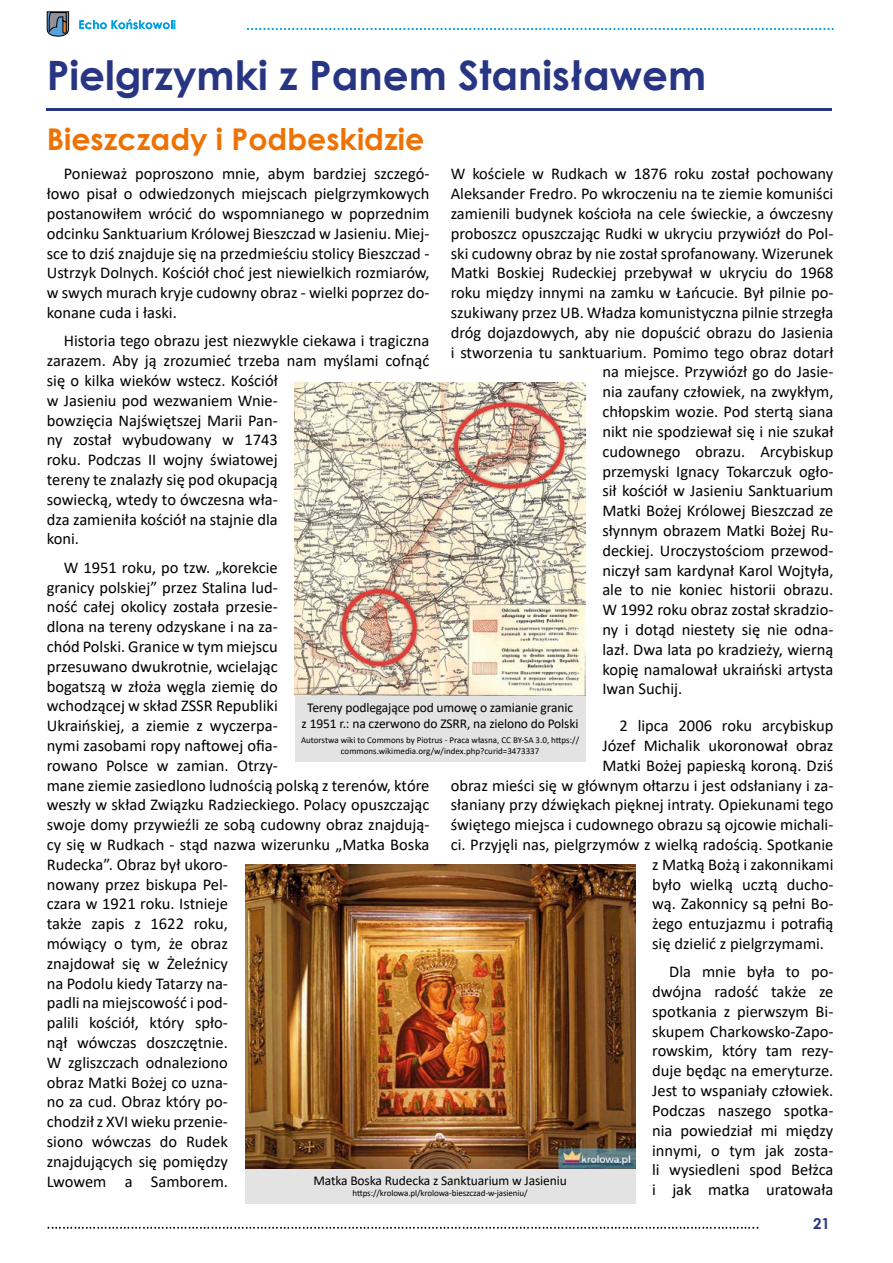
<style>
.page{position:relative;width:893px;height:1263px;background:#fff}
.page>*{position:absolute;margin:0;border:0;box-sizing:border-box;transform-origin:0 0}
.t1{font:700 40.5px "Century Gothic";color:#283583}
.t2{font:700 30px "Century Gothic";color:#ee7203}
.t3{font:16.5px/19.8px "Calibri";color:#000;text-align:justify}
.t4{font:700 15px "Century Gothic";color:#283583}
.t5{font:13.5px/16.2px "Calibri";letter-spacing:-.01em;color:#000;text-align:center}
.t6{font:9px/10.8px "Calibri";color:#000;text-align:center}
</style>
<div class="page">
<svg style="left:48px;top:1227px;width:710px;height:2px"></svg>
<svg style="left:247px;top:28px;width:586px;height:2px"></svg>
<svg style="left:79px;top:19px;width:96px;height:10px"></svg>
<svg style="left:47px;top:12px;width:22px;height:24px"></svg>
<hr style="left:47px;top:108px;width:785px;height:3px;background:#283583">
<div style="left:295px;top:695px;width:290px;height:67px;background:#e3e3e3"></div>
<div style="left:245px;top:1168px;width:390px;height:35px;background:#e3e3e3"></div>
<img style="left:295px;top:383px;width:290px;height:312px">
<img style="left:245px;top:864px;width:390px;height:304px">
<h1 class="t1" style="left:47px;top:45px;width:661px">Pielgrzymki z Panem Stanisławem</h1>
<h2 class="t2" style="left:47px;top:116px;width:379px">Bieszczady i Podbeskidzie</h2>
<p class="t3" style="left:451px;top:164px;width:384px">W kościele w Rudkach w 1876 roku został pochowany</p>
<p class="t3" style="left:451px;top:183px;width:384px">Aleksander Fredro. Po wkroczeniu na te ziemie komuniści</p>
<p class="t3" style="left:451px;top:203px;width:384px">zamienili budynek kościoła na cele świeckie, a ówczesny</p>
<p class="t3" style="left:451px;top:223px;width:384px">proboszcz opuszczając Rudki w ukryciu przywiózł do Pol-</p>
<p class="t3" style="left:451px;top:243px;width:384px">ski cudowny obraz by nie został sprofanowany. Wizerunek</p>
<p class="t3" style="left:451px;top:263px;width:384px">Matki Boskiej Rudeckiej przebywał w ukryciu do 1968</p>
<p class="t3" style="left:451px;top:282px;width:384px">roku między innymi na zamku w Łańcucie. Był pilnie po-</p>
<p class="t3" style="left:451px;top:302px;width:384px">szukiwany przez UB. Władza komunistyczna pilnie strzegła</p>
<p class="t3" style="left:451px;top:322px;width:384px">dróg dojazdowych, aby nie dopuścić obrazu do Jasienia</p>
<p class="t3" style="left:451px;top:342px;width:384px">i stworzenia tu sanktuarium. Pomimo tego obraz dotarł</p>
<p class="t3" style="left:602px;top:362px;width:233px">na miejsce. Przywiózł go do Jasie-</p>
<p class="t3" style="left:602px;top:381px;width:233px">nia zaufany człowiek, na zwykłym,</p>
<p class="t3" style="left:602px;top:401px;width:233px">chłopskim wozie. Pod stertą siana</p>
<p class="t3" style="left:602px;top:421px;width:233px">nikt nie spodziewał się i nie szukał</p>
<p class="t3" style="left:602px;top:441px;width:233px">cudownego obrazu. Arcybiskup</p>
<p class="t3" style="left:602px;top:461px;width:233px">przemyski Ignacy Tokarczuk ogło-</p>
<p class="t3" style="left:602px;top:480px;width:233px">sił kościół w Jasieniu Sanktuarium</p>
<p class="t3" style="left:602px;top:500px;width:233px">Matki Bożej Królowej Bieszczad ze</p>
<p class="t3" style="left:602px;top:520px;width:233px">słynnym obrazem Matki Bożej Ru-</p>
<p class="t3" style="left:602px;top:540px;width:233px">deckiej. Uroczystościom przewod-</p>
<p class="t3" style="left:602px;top:560px;width:233px">niczył sam kardynał Karol Wojtyła,</p>
<p class="t3" style="left:602px;top:579px;width:233px">ale to nie koniec historii obrazu.</p>
<p class="t3" style="left:602px;top:599px;width:233px">W 1992 roku obraz został skradzio-</p>
<p class="t3" style="left:602px;top:619px;width:233px">ny i dotąd niestety się nie odna-</p>
<p class="t3" style="left:602px;top:639px;width:233px">lazł. Dwa lata po kradzieży, wierną</p>
<p class="t3" style="left:602px;top:659px;width:233px">kopię namalował ukraiński artysta</p>
<p class="t3" style="left:602px;top:678px;width:81px">Iwan Suchij.</p>
<p class="t3" style="left:619px;top:715px;width:215px">2 lipca 2006 roku arcybiskup</p>
<p class="t3" style="left:602px;top:735px;width:233px">Józef Michalik ukoronował obraz</p>
<p class="t3" style="left:602px;top:755px;width:233px">Matki Bożej papieską koroną. Dziś</p>
<p class="t3" style="left:451px;top:775px;width:384px">obraz mieści się w głównym ołtarzu i jest odsłaniany i za-</p>
<p class="t3" style="left:451px;top:794px;width:384px">słaniany przy dźwiękach pięknej intraty. Opiekunami tego</p>
<p class="t3" style="left:451px;top:814px;width:384px">świętego miejsca i cudownego obrazu są ojcowie michali-</p>
<p class="t3" style="left:451px;top:834px;width:384px">ci. Przyjęli nas, pielgrzymów z wielką radością. Spotkanie</p>
<p class="t3" style="left:652px;top:854px;width:183px">z Matką Bożą i zakonnikami</p>
<p class="t3" style="left:652px;top:874px;width:183px">było wielką ucztą ducho-</p>
<p class="t3" style="left:652px;top:893px;width:183px">wą. Zakonnicy są pełni Bo-</p>
<p class="t3" style="left:652px;top:913px;width:183px">żego entuzjazmu i potrafią</p>
<p class="t3" style="left:652px;top:933px;width:173px">się dzielić z pielgrzymami.</p>
<p class="t3" style="left:652px;top:961px;width:183px;text-indent:17px">Dla mnie była to po&shy;dwójna radość także ze spotkania z pierwszym Bi&shy;skupem Charkowsko-Zapo&shy;rowskim, który tam rezy&shy;duje będąc na emeryturze.<br>Jest to wspaniały człowiek.<br>Podczas naszego spotka&shy;nia powiedział mi między innymi, o tym jak zosta&shy;li wysiedleni spod Bełżca i jak matka uratowała</p>
<p class="t3" style="left:47px;top:164px;width:384px;text-indent:17px">Ponieważ poproszono mnie, abym bardziej szczegó&shy;łowo pisał o odwiedzonych miejscach pielgrzymkowych postanowiłem wrócić do wspomnianego w poprzednim odcinku Sanktuarium Królowej Bieszczad w Jasieniu. Miej&shy;sce to dziś znajduje się na przedmieściu stolicy Bieszczad - Ustrzyk Dolnych. Kościół choć jest niewielkich rozmiarów, w swych murach kryje cudowny obraz - wielki poprzez do&shy;konane cuda i łaski.</p>
<p class="t3" style="left:47px;top:331px;width:384px;text-align:left;text-indent:17px">Historia tego obrazu jest niezwykle ciekawa i tragiczna zarazem. Aby ją zrozumieć trzeba nam myślami cofnąć się o kilka wieków wstecz. Kościół<br>w Jasieniu pod wezwaniem Wnie-<br>bowzięcia Najświętszej Marii Pan-<br>ny został wybudowany w 1743<br>roku. Podczas II wojny światowej<br>tereny te znalazły się pod okupacją<br>sowiecką, wtedy to ówczesna wła-<br>dza zamieniła kościół na stajnie dla<br>koni.</p>
<p class="t3" style="left:47px;top:557px;width:384px;text-align:left;text-indent:17px">W 1951 roku, po tzw. „korekcie<br>granicy polskiej” przez Stalina lud-<br>ność całej okolicy została przesie-<br>dlona na tereny odzyskane i na za-<br>chód Polski. Granice w tym miejscu<br>przesuwano dwukrotnie, wcielając<br>bogatszą w złoża węgla ziemię do<br>wchodzącej w skład ZSSR Republiki<br>Ukraińskiej, a ziemie z wyczerpa-<br>nymi zasobami ropy naftowej ofia-<br>rowano Polsce w zamian. Otrzy-<br>mane ziemie zasiedlono ludnością polską z terenów, które weszły w skład Związku Radzieckiego. Polacy opuszczając swoje domy przywieźli ze sobą cudowny obraz znajdują&shy;cy się w Rudkach - stąd nazwa wizerunku „Matka Boska<br>Rudecka”. Obraz był ukoro-<br>nowany przez biskupa Pel-<br>czara w 1921 roku. Istnieje<br>także zapis z 1622 roku,<br>mówiący o tym, że obraz<br>znajdował się w Żeleźnicy<br>na Podolu kiedy Tatarzy na-<br>padli na miejscowość i pod-<br>palili kościół, który spło-<br>nął wówczas doszczętnie.<br>W zgliszczach odnaleziono<br>obraz Matki Bożej co uzna-<br>no za cud. Obraz który po-<br>chodził z XVI wieku przenie-<br>siono wówczas do Rudek<br>znajdujących się pomiędzy<br>Lwowem a Samborem.</p>
<p class="t5" style="left:302px;top:699px;width:278px">Tereny podlegające pod umowę o zamianie granic<br>z 1951 r.: na czerwono do ZSRR, na zielono do Polski</p>
<p class="t6" style="left:301px;top:734px;width:280px">Autorstwa wiki to Commons by Piotrus - Praca własna, CC BY-SA 3.0, https:// commons.wikimedia.org/w/index.php?curid=3473337</p>
<p class="t5" style="left:313px;top:1172px;width:255px">Matka Boska Rudecka z Sanktuarium w Jasieniu</p>
<p class="t6" style="left:352px;top:1187px;width:177px">https://krolowa.pl/krolowa-bieszczad-w-jasieniu/</p>
<p class="t4" style="left:813px;top:1212px;width:18px">21</p>
</div>
